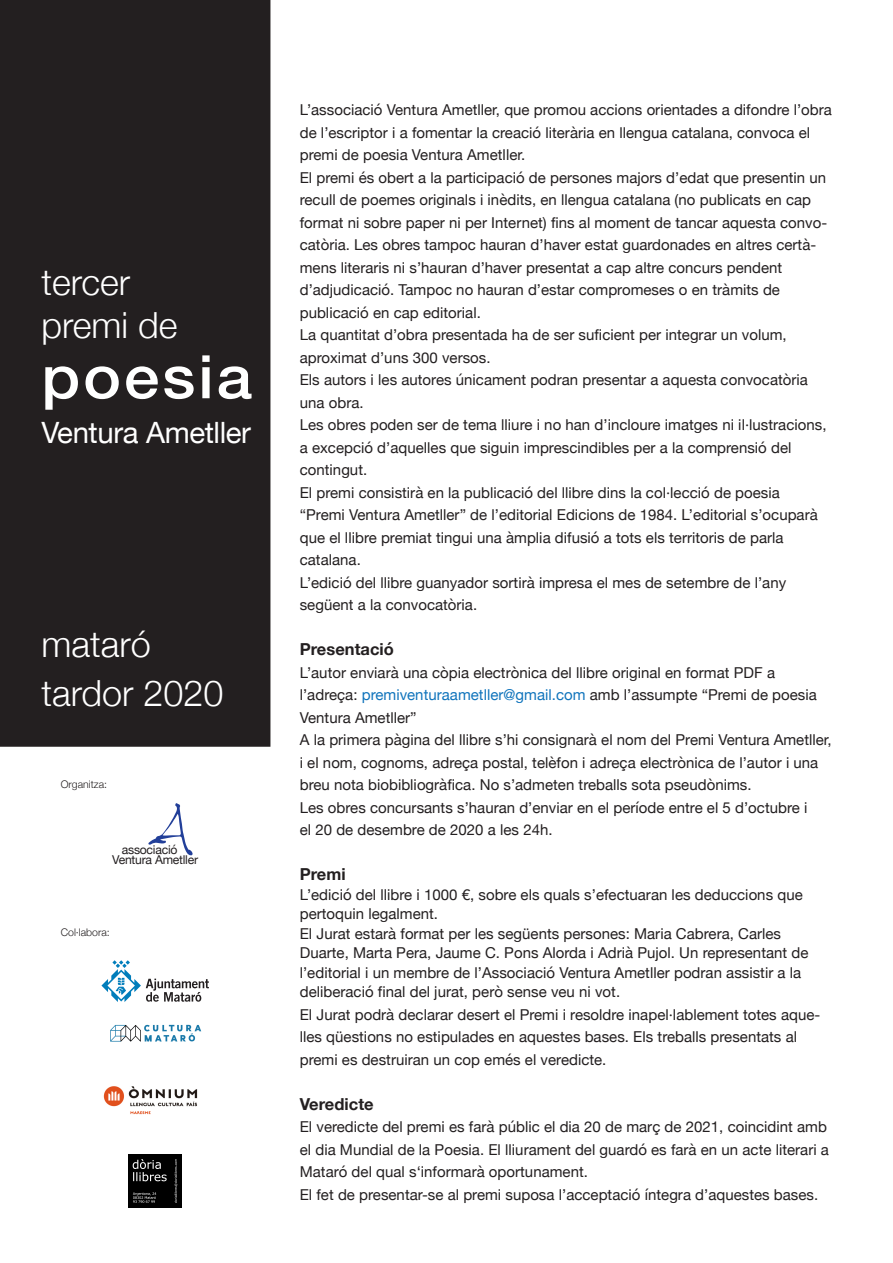
<style>
.page{position:relative;width:893px;height:1263px;background:#fff}
.page>*{position:absolute;margin:0;border:0;box-sizing:border-box;transform-origin:0 0}
.t1{font:500 60px "Helvetica Neue";letter-spacing:.045em;color:#fff;scale:1.06 1}
.t2{font:300 36px/43.2px "Helvetica Neue";color:#fff}
.t3{font:29.4px "Helvetica Neue";letter-spacing:-.015em;color:#fff}
.t4{font:700 16.5px "Helvetica Neue";color:#231f20}
.t5{font:15px/22.5px "Helvetica Neue";color:#231f20}
.t6{font:12.15px "Helvetica Neue";letter-spacing:-.02em;color:#231f20}
.t7{font:300 10.5px "Helvetica Neue";color:#231f20}
.s1{color:#1074bc}
</style>
<div class="page">
<div style="left:0;top:0;width:270px;height:747px;background:#231f20"></div>
<img style="left:129px;top:1154px;width:53px;height:53px">
<svg style="left:101px;top:960px;width:108px;height:42px"></svg>
<img style="left:110px;top:1024px;width:92px;height:18px">
<svg style="left:148px;top:803px;width:45px;height:52px"></svg>
<img style="left:103px;top:1086px;width:95px;height:29px">
<h2 class="t2" style="left:41px;top:258px;width:138px">tercer premi de</h2>
<h1 class="t1" style="left:41px;top:329px;width:200px">poesia</h1>
<h3 class="t3" style="left:41px;top:411px;width:211px">Ventura Ametller</h3>
<h2 class="t2" style="left:41px;top:620px;width:111px">mataró</h2>
<h2 class="t2" style="left:41px;top:669px;width:184px">tardor 2020</h2>
<p class="t7" style="left:61px;top:776px;width:48px">Organitza:</p>
<p class="t6" style="left:122px;top:841px;width:57px">associació</p>
<p class="t6" style="left:112px;top:851px;width:87px">Ventura Ametller</p>
<p class="t7" style="left:61px;top:924px;width:51px">Col·labora:</p>
<p class="t5" style="left:300px;top:99px;width:534px">L’associació Ventura Ametller, que promou accions orientades a difondre l’obra de l’escriptor i a fomentar la creació literària en llengua catalana, convoca el premi de poesia Ventura Ametller.<br>El premi és obert a la participació de persones majors d’edat que presentin un recull de poemes originals i inèdits, en llengua catalana (no publicats en cap format ni sobre paper ni per Internet) fins al moment de tancar aquesta convo&shy;catòria. Les obres tampoc hauran d’haver estat guardonades en altres certà&shy;mens literaris ni s’hauran d’haver presentat a cap altre concurs pendent d’adjudicació. Tampoc no hauran d’estar compromeses o en tràmits de publicació en cap editorial.<br>La quantitat d’obra presentada ha de ser suficient per integrar un volum, aproximat d’uns 300 versos.<br>Els autors i les autores únicament podran presentar a aquesta convocatòria una obra.<br>Les obres poden ser de tema lliure i no han d’incloure imatges ni il·lustracions, a excepció d’aquelles que siguin imprescindibles per a la comprensió del contingut.<br>El premi consistirà en la publicació del llibre dins la col·lecció de poesia<br>“Premi Ventura Ametller” de l’editorial Edicions de 1984. L’editorial s’ocuparà que el llibre premiat tingui una àmplia difusió a tots els territoris de parla catalana.<br>L’edició del llibre guanyador sortirà impresa el mes de setembre de l’any següent a la convocatòria.</p>
<p class="t4" style="left:300px;top:636px;width:96px">Presentació</p>
<p class="t5" style="left:300px;top:662px;width:533px">L’autor enviarà una còpia electrònica del llibre original en format PDF a l’adreça: <span class="s1">premiventuraametller@gmail.com</span> amb l’assumpte “Premi de poesia Ventura Ametller”<br>A la primera pàgina del llibre s’hi consignarà el nom del Premi Ventura Ametller, i el nom, cognoms, adreça postal, telèfon i adreça electrònica de l’autor i una breu nota biobibliogràfica. No s’admeten treballs sota pseudònims.<br>Les obres concursants s’hauran d’enviar en el període entre el 5 d’octubre i<br>el 20 de desembre de 2020 a les 24h.</p>
<p class="t4" style="left:300px;top:861px;width:47px">Premi</p>
<p class="t5" style="left:300px;top:885px;width:510px;line-height:19.5px">L’edició del llibre i 1000 €, sobre els quals s’efectuaran les deduccions que pertoquin legalment.<br>El Jurat estarà format per les següents persones: Maria Cabrera, Carles Duarte, Marta Pera, Jaume C. Pons Alorda i Adrià Pujol. Un representant de l’editorial i un membre de l’Associació Ventura Ametller podran assistir a la deliberació final del jurat, però sense veu ni vot.</p>
<p class="t5" style="left:300px;top:1004px;width:522px">El Jurat podrà declarar desert el Premi i resoldre inapel·lablement totes aque&shy;lles qüestions no estipulades en aquestes bases. Els treballs presentats al premi es destruiran un cop emés el veredicte.</p>
<p class="t4" style="left:300px;top:1091px;width:75px">Veredicte</p>
<p class="t5" style="left:300px;top:1116px;width:531px">El veredicte del premi es farà públic el dia 20 de març de 2021, coincidint amb el dia Mundial de la Poesia. El lliurament del guardó es farà en un acte literari a Mataró del qual s‘informarà oportunament.<br>El fet de presentar-se al premi suposa l’acceptació íntegra d’aquestes bases.</p>
</div>
